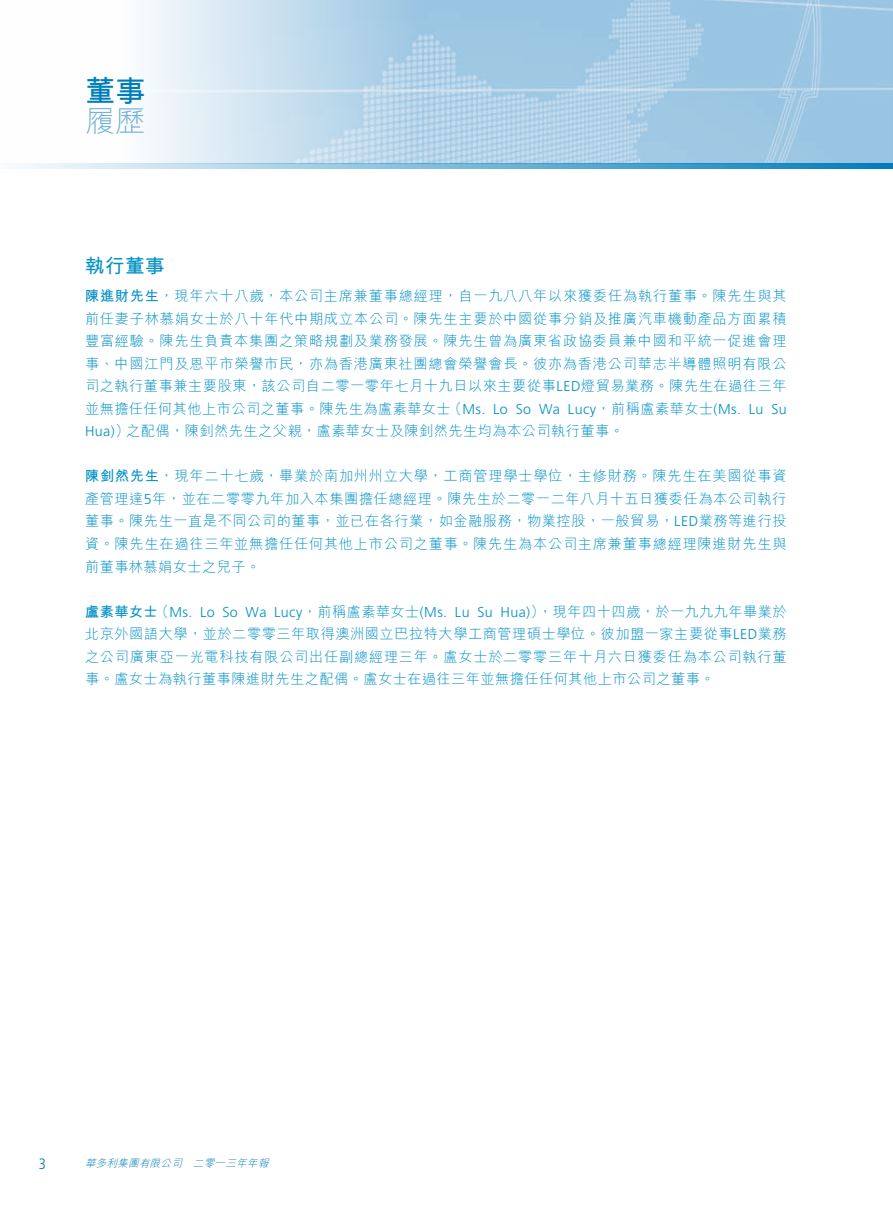
<style>
.page{position:relative;width:893px;height:1212px;background:#fff}
.page>*{position:absolute;margin:0;border:0;box-sizing:border-box;transform-origin:0 0}
.t1{font:700 30px "M Hei HK";color:#007dbb}
.t2{font:300 30px "M Hei HK";color:#6aafd6}
.t3{font:700 19.5px "M Hei HK";color:#0090c5}
.t4{font:300 condensed 15px "Frutiger LT Std";color:#007dbb}
.t5{font:300 14.25px/22.5px "M Hei HK";letter-spacing:.03em;color:#0090c5;text-align:justify}
.t6{font:italic 300 10.5px "M Hei HK";color:#007dbb}
.s1{font-weight:700}
.s2{font-family:"Frutiger LT Std"}
</style>
<div class="page">
<img style="left:17px;top:0;width:876px;height:164px">
<svg style="left:20px;top:164px;width:873px;height:5px;background:#7abadb"></svg>
<h1 class="t1" style="left:85px;top:70px;width:62px">董事</h1>
<h1 class="t2" style="left:85px;top:100px;width:62px">履歷</h1>
<h2 class="t3" style="left:85px;top:251px;width:81px">執行董事</h2>
<p class="t5" style="left:85px;top:284px;width:703px"><span class="s1">陳進財先生</span>，現年六十八歲，本公司主席兼董事總經理，自一九八八年以來獲委任為執行董事。陳先生與其前任妻子林慕娟女士於八十年代中期成立本公司。陳先生主要於中國從事分銷及推廣汽車機動產品方面累積豐富經驗。陳先生負責本集團之策略規劃及業務發展。陳先生曾為廣東省政協委員兼中國和平統一促進會理事、中國江門及恩平市榮譽市民，亦為香港廣東社團總會榮譽會長。彼亦為香港公司華志半導體照明有限公司之執行董事兼主要股東，該公司自二零一零年七月十九日以來主要從事<span class="s2">LED</span>燈貿易業務。陳先生在過往三年並無擔任任何其他上市公司之董事。陳先生為盧素華女士（<span class="s2">Ms. Lo So Wa Lucy</span>，前稱盧素華女士<span class="s2">(Ms. Lu Su Hua)</span>）之配偶，陳釗然先生之父親，盧素華女士及陳釗然先生均為本公司執行董事。</p>
<p class="t5" style="left:85px;top:464px;width:703px"><span class="s1">陳釗然先生</span>，現年二十七歲，畢業於南加州州立大學，工商管理學士學位，主修財務。陳先生在美國從事資產管理達<span class="s2">5</span>年，並在二零零九年加入本集團擔任總經理。陳先生於二零一二年八月十五日獲委任為本公司執行董事。陳先生一直是不同公司的董事，並已在各行業，如金融服務，物業控股，一般貿易，<span class="s2">LED</span>業務等進行投資。陳先生在過往三年並無擔任任何其他上市公司之董事。陳先生為本公司主席兼董事總經理陳進財先生與前董事林慕娟女士之兒子。</p>
<p class="t5" style="left:85px;top:599px;width:703px"><span class="s1">盧素華女士</span>（<span class="s2">Ms. Lo So Wa Lucy</span>，前稱盧素華女士<span class="s2">(Ms. Lu Su Hua)</span>），現年四十四歲，於一九九九年畢業於北京外國語大學，並於二零零三年取得澳洲國立巴拉特大學工商管理碩士學位。彼加盟一家主要從事<span class="s2">LED</span>業務之公司廣東亞一光電科技有限公司出任副總經理三年。盧女士於二零零三年十月六日獲委任為本公司執行董事。盧女士為執行董事陳進財先生之配偶。盧女士在過往三年並無擔任任何其他上市公司之董事。</p>
<p class="t4" style="left:39px;top:1155px;width:9px">3</p>
<p class="t6" style="left:85px;top:1156px;width:188px">華多利集團有限公司 二零一三年年報</p>
</div>
